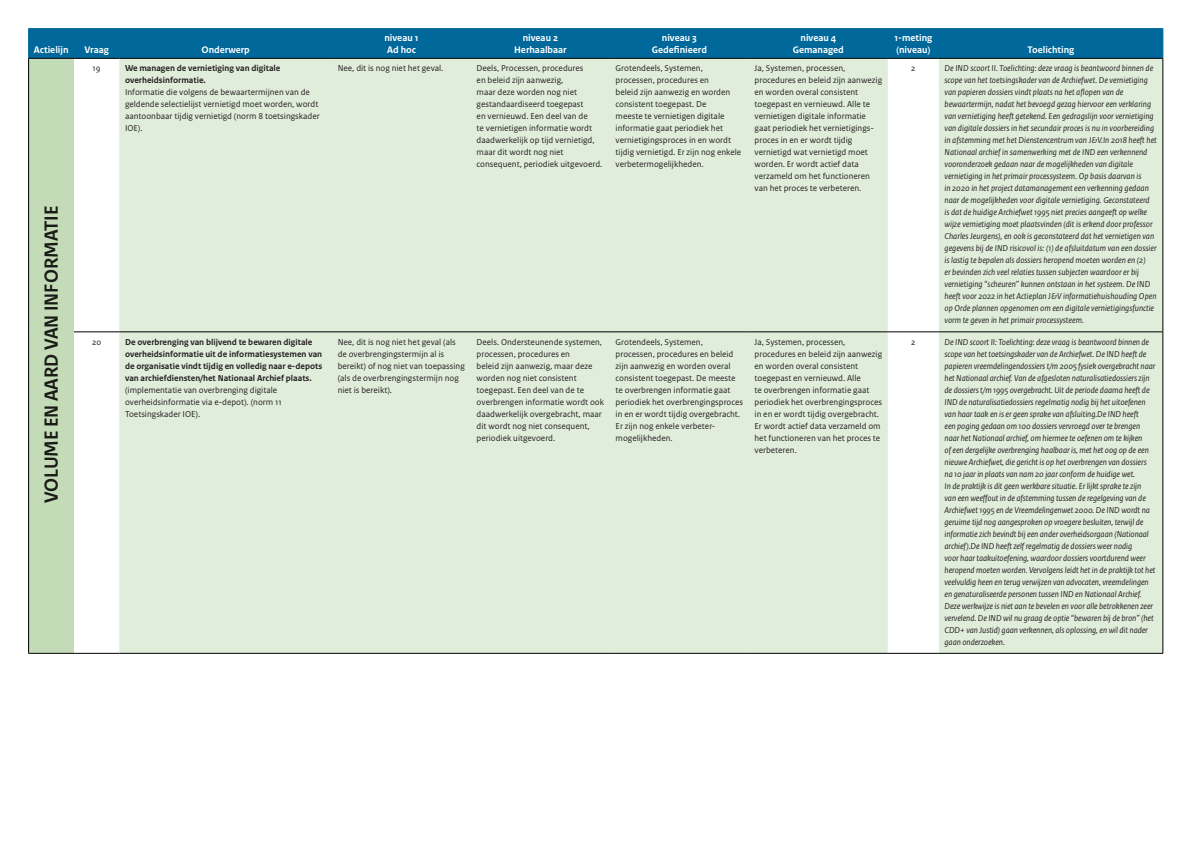
<style>
.page{position:relative;width:1191px;height:842px;background:#fff}
.page>*{position:absolute;margin:0;border:0;box-sizing:border-box;transform-origin:0 0}
.Actielijn{font:700 20px "Rijksoverheid Sans Heading";color:#231f20}
.t1{font:700 10px/12px "Rijksoverheid Sans Text";color:#fff;text-align:center}
.t2{font:italic 9px/12px "Rijksoverheid Sans Text";letter-spacing:-.005em;color:#231f20}
.t3{font:9px/12px "Rijksoverheid Sans Text";color:#231f20}
.t4{font:700 9px/12px "Rijksoverheid Sans Text";color:#231f20}
</style>
<div class="page">
<div style="left:29px;top:58px;width:45px;height:595px;background:#c3dbb6"></div>
<div style="left:119px;top:59px;width:1043px;height:594px;background:#e1eddb"></div>
<hr style="left:74px;top:332px;width:45px;height:1px;background:#000">
<hr style="left:119px;top:332px;width:213px;height:1px;background:#000">
<hr style="left:332px;top:332px;width:139px;height:1px;background:#000">
<hr style="left:471px;top:332px;width:139px;height:1px;background:#000">
<hr style="left:610px;top:332px;width:139px;height:1px;background:#000">
<hr style="left:749px;top:332px;width:138px;height:1px;background:#000">
<hr style="left:887px;top:332px;width:52px;height:1px;background:#000">
<hr style="left:939px;top:332px;width:224px;height:1px;background:#000">
<hr style="left:332px;top:653px;width:139px;height:1px;background:#000">
<hr style="left:471px;top:653px;width:139px;height:1px;background:#000">
<hr style="left:610px;top:653px;width:139px;height:1px;background:#000">
<hr style="left:749px;top:653px;width:138px;height:1px;background:#000">
<hr style="left:887px;top:653px;width:52px;height:1px;background:#000">
<hr style="left:939px;top:653px;width:224px;height:1px;background:#000">
<hr style="left:28px;top:58px;width:46px;height:1px;background:#000">
<hr style="left:74px;top:58px;width:45px;height:1px;background:#000">
<hr style="left:119px;top:58px;width:213px;height:1px;background:#000">
<hr style="left:332px;top:58px;width:139px;height:1px;background:#000">
<hr style="left:471px;top:58px;width:139px;height:1px;background:#000">
<hr style="left:610px;top:58px;width:139px;height:1px;background:#000">
<hr style="left:749px;top:58px;width:138px;height:1px;background:#000">
<hr style="left:887px;top:58px;width:52px;height:1px;background:#000">
<hr style="left:939px;top:58px;width:224px;height:1px;background:#000">
<hr style="left:28px;top:59px;width:1px;height:273px;background:#000">
<hr style="left:28px;top:332px;width:1px;height:321px;background:#000">
<hr style="left:1162px;top:59px;width:1px;height:273px;background:#000">
<hr style="left:1162px;top:332px;width:1px;height:321px;background:#000">
<hr style="left:28px;top:28px;width:46px;height:1px;background:#01689b">
<hr style="left:74px;top:28px;width:45px;height:1px;background:#01689b">
<hr style="left:119px;top:28px;width:213px;height:1px;background:#01689b">
<hr style="left:332px;top:28px;width:139px;height:1px;background:#01689b">
<hr style="left:471px;top:28px;width:139px;height:1px;background:#01689b">
<hr style="left:610px;top:28px;width:139px;height:1px;background:#01689b">
<hr style="left:749px;top:28px;width:138px;height:1px;background:#01689b">
<hr style="left:887px;top:28px;width:52px;height:1px;background:#01689b">
<hr style="left:939px;top:28px;width:224px;height:1px;background:#01689b">
<div style="left:28px;top:29px;width:1135px;height:29px;background:#01689b"></div>
<hr style="left:28px;top:653px;width:46px;height:1px;background:#000">
<hr style="left:74px;top:653px;width:45px;height:1px;background:#000">
<hr style="left:119px;top:653px;width:213px;height:1px;background:#000">
<p class="t1" style="left:34px;top:44px;width:36px">Actielijn</p>
<p class="t1" style="left:84px;top:44px;width:26px">Vraag</p>
<p class="t1" style="left:201px;top:44px;width:50px">Onderwerp</p>
<p class="t1" style="left:384px;top:32px;width:36px;text-align:left">niveau 1<br>Ad hoc</p>
<p class="t1" style="left:514px;top:32px;width:54px">niveau 2<br>Herhaalbaar</p>
<p class="t1" style="left:652px;top:32px;width:57px">niveau 3<br>Gedefinieerd</p>
<p class="t1" style="left:793px;top:32px;width:53px">niveau 4<br>Gemanaged</p>
<p class="t1" style="left:894px;top:32px;width:39px;text-align:left">1-meting (niveau)</p>
<p class="t1" style="left:1027px;top:44px;width:48px">Toelichting</p>
<h1 class="Actielijn" style="left:40px;top:503px;width:299px;rotate:-90deg">VOLUME EN AARD VAN INFORMATIE</h1>
<p class="t3" style="left:93px;top:63px;width:10px">19</p>
<p class="t4" style="left:125px;top:63px;width:157px">We managen de vernietiging van digitale overheidsinformatie.</p>
<p class="t3" style="left:125px;top:87px;width:196px">Informatie die volgens de bewaartermijnen van de geldende selectielijst vernietigd moet worden, wordt aantoonbaar tijdig vernietigd (norm 8 toetsingskader IOE).</p>
<p class="t3" style="left:92px;top:336px;width:11px">20</p>
<p class="t4" style="left:125px;top:336px;width:199px">De overbrenging van blijvend te bewaren digitale overheidsinformatie uit de informatiesystemen van de organisatie vindt tijdig en volledig naar e-depots van archiefdiensten/het Nationaal Archief plaats.</p>
<p class="t3" style="left:125px;top:384px;width:158px">(implementatie van overbrenging digitale overheidsinformatie via e-depot). (norm 11<br>Toetsingskader IOE).</p>
<p class="t3" style="left:338px;top:63px;width:107px">Nee, dit is nog niet het geval.</p>
<p class="t3" style="left:476px;top:63px;width:127px">Deels, Processen, procedures<br>en beleid zijn aanwezig,<br>maar deze worden nog niet gestandaardiseerd toegepast<br>en vernieuwd. Een deel van de<br>te vernietigen informatie wordt daadwerkelijk op tijd vernietigd, maar dit wordt nog niet consequent, periodiek uitgevoerd.</p>
<p class="t3" style="left:615px;top:63px;width:127px">Grotendeels, Systemen, processen, procedures en<br>beleid zijn aanwezig en worden consistent toegepast. De<br>meeste te vernietigen digitale informatie gaat periodiek het vernietigingsproces in en wordt tijdig vernietigd. Er zijn nog enkele verbetermogelijkheden.</p>
<p class="t3" style="left:754px;top:63px;width:129px">Ja, Systemen, processen, procedures en beleid zijn aanwezig en worden overal consistent toegepast en vernieuwd. Alle te vernietigen digitale informatie gaat periodiek het vernietigings&shy;proces in en er wordt tijdig vernietigd wat vernietigd moet worden. Er wordt actief data verzameld om het functioneren van het proces te verbeteren.</p>
<p class="t3" style="left:911px;top:63px;width:6px">2</p>
<p class="t2" style="left:944px;top:63px;width:214px">De IND scoort II. Toelichting: deze vraag is beantwoord binnen de scope van het toetsingskader van de Archiefwet. De vernietiging van papieren dossiers vindt plaats na het aflopen van de bewaartermijn, nadat het bevoegd gezag hiervoor een verklaring van vernietiging heeft getekend. Een gedragslijn voor vernietiging van digitale dossiers in het secundair proces is nu in voorbereiding in afstemming met het Dienstencentrum van J&amp;V.In 2018 heeft het Nationaal archief in samenwerking met de IND een verkennend vooronderzoek gedaan naar de mogelijkheden van digitale vernietiging in het primair processysteem. Op basis daarvan is<br>in 2020 in het project datamanagement een verkenning gedaan naar de mogelijkheden voor digitale vernietiging. Geconstateerd is dat de huidige Archiefwet 1995 niet precies aangeeft op welke wijze vernietiging moet plaatsvinden (dit is erkend door professor Charles Jeurgens), en ook is geconstateerd dat het vernietigen van gegevens bij de IND risicovol is: (1) de afsluitdatum van een dossier is lastig te bepalen als dossiers heropend moeten worden en (2)<br>er bevinden zich veel relaties tussen subjecten waardoor er bij vernietiging “scheuren” kunnen ontstaan in het systeem. De IND heeft voor 2022 in het Actieplan J&amp;V informatiehuishouding Open op Orde plannen opgenomen om een digitale vernietigingsfunctie vorm te geven in het primair processysteem.</p>
<p class="t3" style="left:338px;top:336px;width:129px">Nee, dit is nog niet het geval (als de overbrengingstermijn al is bereikt) of nog niet van toepassing (als de overbrengingstermijn nog niet is bereikt).</p>
<p class="t3" style="left:476px;top:336px;width:129px">Deels. Ondersteunende systemen, processen, procedures en<br>beleid zijn aanwezig, maar deze worden nog niet consistent toegepast. Een deel van de te overbrengen informatie wordt ook daadwerkelijk overgebracht, maar dit wordt nog niet consequent, periodiek uitgevoerd.</p>
<p class="t3" style="left:615px;top:336px;width:129px">Grotendeels, Systemen, processen, procedures en beleid zijn aanwezig en worden overal consistent toegepast. De meeste te overbrengen informatie gaat periodiek het overbrengingsproces in en er wordt tijdig overgebracht.<br>Er zijn nog enkele verbeter&shy;mogelijkheden.</p>
<p class="t3" style="left:754px;top:336px;width:129px">Ja, Systemen, processen, procedures en beleid zijn aanwezig en worden overal consistent toegepast en vernieuwd. Alle<br>te overbrengen informatie gaat periodiek het overbrengingsproces in en er wordt tijdig overgebracht.<br>Er wordt actief data verzameld om het functioneren van het proces te verbeteren.</p>
<p class="t3" style="left:911px;top:336px;width:6px">2</p>
<p class="t2" style="left:944px;top:336px;width:212px">De IND scoort II: Toelichting: deze vraag is beantwoord binnen de scope van het toetsingskader van de Archiefwet. De IND heeft de papieren vreemdelingendossiers t/m 2005 fysiek overgebracht naar het Nationaal archief. Van de afgesloten naturalisatiedossiers zijn de dossiers t/m 1995 overgebracht. Uit de periode daarna heeft de IND de naturalisatiedossiers regelmatig nodig bij het uitoefenen van haar taak en is er geen sprake van afsluiting.De IND heeft<br>een poging gedaan om 100 dossiers vervroegd over te brengen naar het Nationaal archief, om hiermee te oefenen om te kijken<br>of een dergelijke overbrenging haalbaar is, met het oog op de een nieuwe Archiefwet, die gericht is op het overbrengen van dossiers na 10 jaar in plaats van nam 20 jaar conform de huidige wet.<br>In de praktijk is dit geen werkbare situatie. Er lijkt sprake te zijn<br>van een weeffout in de afstemming tussen de regelgeving van de Archiefwet 1995 en de Vreemdelingenwet 2000. De IND wordt na geruime tijd nog aangesproken op vroegere besluiten, terwijl de informatie zich bevindt bij een ander overheidsorgaan (Nationaal archief).De IND heeft zelf regelmatig de dossiers weer nodig<br>voor haar taakuitoefening, waardoor dossiers voortdurend weer heropend moeten worden. Vervolgens leidt het in de praktijk tot het veelvuldig heen en terug verwijzen van advocaten, vreemdelingen en genaturaliseerde personen tussen IND en Nationaal Archief.<br>Deze werkwijze is niet aan te bevelen en voor alle betrokkenen zeer vervelend. De IND wil nu graag de optie “bewaren bij de bron” (het CDD+ van Justid) gaan verkennen, als oplossing, en wil dit nader gaan onderzoeken.</p>
</div>
